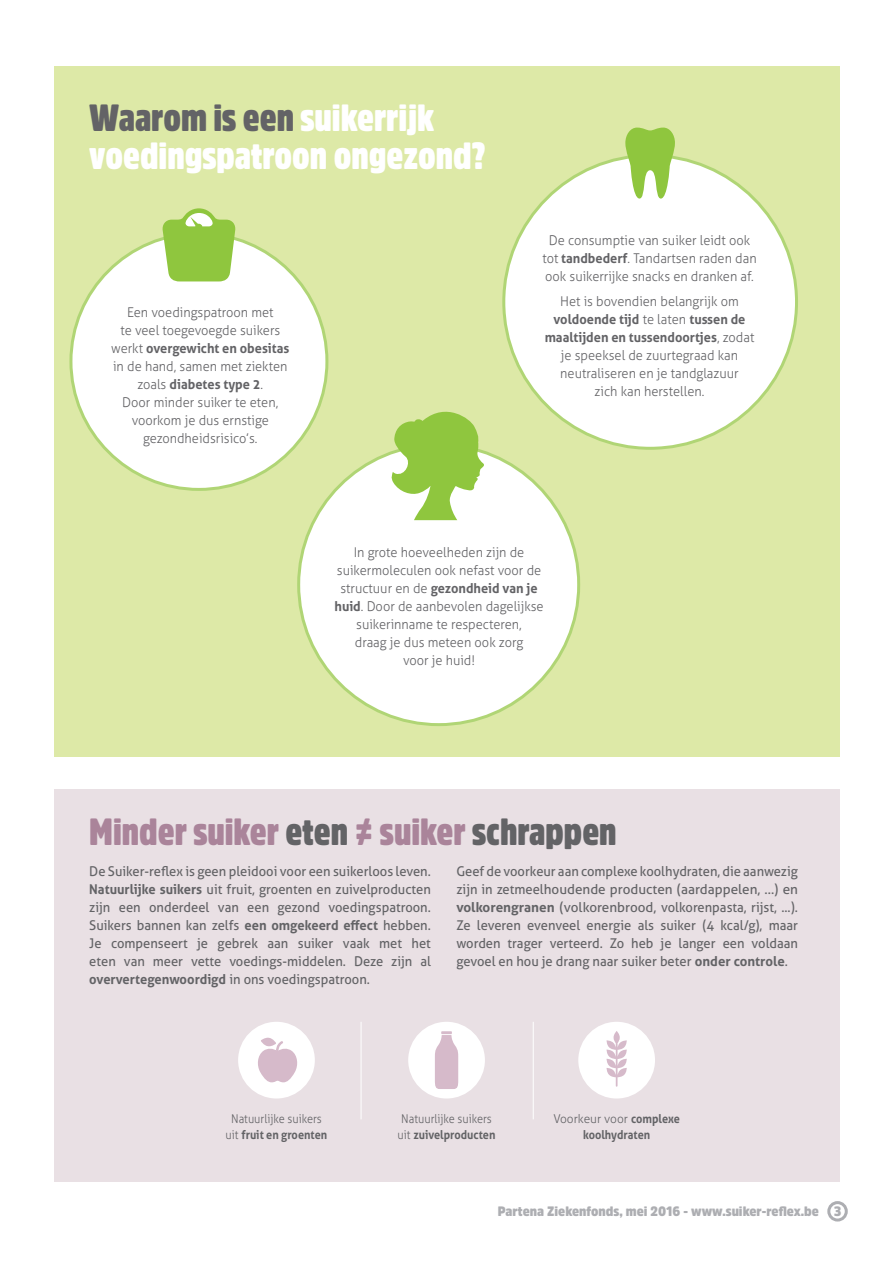
<style>
.page{position:relative;width:893px;height:1263px;background:#fff}
.page>*{position:absolute;margin:0;border:0;box-sizing:border-box;transform-origin:0 0}
.t1{font:900 37.5px/37.5px "Amsi Pro Cond";color:#fff}
.t2{font:900 37.5px "Amsi Pro Cond";color:#aa849a}
.t3{font:13.5px/18px "Aller";color:#636366;text-align:justify;scale:.96 1}
.t4{font:300 13.5px/18px "Aller";color:#636366;text-align:center;scale:.95 1}
.t5{font:900 13.5px "Amsi Pro Narw";color:#adaeb2}
.t6{font:300 12.15px/16.2px "Aller";color:#636366;scale:.9 1}
.t7{font:700 12.15px/16.2px "Aller";color:#636366;text-align:center;scale:.9 1}
.s1{color:#636366}
.s2{font-weight:700}
.s3{font-weight:300}
</style>
<div class="page">
<div style="left:54px;top:67px;width:785px;height:690px;background:#dde9a7"></div>
<div style="left:504px;top:156px;width:292px;height:292px;background:#fff;border-radius:50%"></div>
<svg style="left:625px;top:128px;width:50px;height:71px"></svg>
<div style="left:71px;top:233px;width:256px;height:256px;background:#fff;border-radius:50%"></div>
<svg style="left:162px;top:208px;width:74px;height:73px"></svg>
<div style="left:299px;top:445px;width:280px;height:280px;background:#fff;border-radius:50%"></div>
<svg style="left:390px;top:411px;width:95px;height:109px"></svg>
<div style="left:54px;top:789px;width:785px;height:392px;background:#e9e0e4"></div>
<hr style="left:361px;top:1022px;width:1px;height:97px;background:#fff">
<hr style="left:533px;top:1022px;width:1px;height:97px;background:#fff">
<div style="left:238px;top:1022px;width:77px;height:76px;background:#fff;border-radius:50%"></div>
<div style="left:408px;top:1022px;width:77px;height:76px;background:#fff;border-radius:50%"></div>
<div style="left:578px;top:1022px;width:77px;height:76px;background:#fff;border-radius:50%"></div>
<svg style="left:606px;top:1031px;width:21px;height:56px"></svg>
<svg style="left:435px;top:1031px;width:23px;height:58px"></svg>
<svg style="left:258px;top:1038px;width:40px;height:44px"></svg>
<div style="left:827px;top:1201px;width:21px;height:20px;border:3px solid #adaeb2;border-radius:50%"></div>
<p class="t1" style="left:89px;top:98px;width:398px"><span class="s1">Waarom is een</span> suikerrijk voedingspatroon ongezond?</p>
<p class="t4" style="left:111px;top:303px;width:189px">Een voedingspatroon met<br>te veel toegevoegde suikers werkt <span class="s2">overgewicht en obesitas </span>in de hand, samen met ziekten zoals <span class="s2">diabetes type 2</span>.<br>Door minder suiker te eten, voorkom je dus ernstige gezondheidsrisico’s.</p>
<p class="t4" style="left:542px;top:232px;width:227px">De consumptie van suiker leidt ook tot <span class="s2">tandbederf</span>. Tandartsen raden dan ook suikerrijke snacks en dranken af.</p>
<p class="t4" style="left:545px;top:292px;width:222px">Het is bovendien belangrijk om <span class="s2">voldoende tijd</span> te laten <span class="s2">tussen de maaltijden en tussendoortjes</span>, zodat je speeksel de zuurtegraad kan neutraliseren en je tandglazuur<br>zich kan herstellen.</p>
<p class="t4" style="left:334px;top:543px;width:222px">In grote hoeveelheden zijn de suikermoleculen ook nefast voor de structuur en de <span class="s2">gezondheid van je huid</span>. Door de aanbevolen dagelijkse suikerinname te respecteren,<br>draag je dus meteen ook zorg<br>voor je huid!</p>
<p class="t2" style="left:89px;top:806px;width:529px">Minder suiker <span class="s1">eten</span> ≠ suiker <span class="s1">schrappen</span></p>
<p class="t3" style="left:89px;top:862px;width:357px">De Suiker-reflex is geen pleidooi voor een suikerloos leven.<br><span class="s2">Natuurlijke suikers</span> uit fruit, groenten en zuivelproducten zijn een onderdeel van een gezond voedingspatroon.<br>Suikers bannen kan zelfs <span class="s2">een omgekeerd effect</span> hebben.<br>Je compenseert je gebrek aan suiker vaak met het eten van meer vette voedings-middelen. Deze zijn al <span class="s2">oververtegenwoordigd</span> in ons voedingspatroon.</p>
<p class="t3" style="left:456px;top:862px;width:357px">Geef de voorkeur aan complexe koolhydraten, die aanwezig zijn in zetmeelhoudende producten (aardappelen, ...) en <span class="s2">volkorengranen</span> (volkorenbrood, volkorenpasta, rijst, ...).<br>Ze leveren evenveel energie als suiker (4 kcal/g), maar worden trager verteerd. Zo heb je langer een voldaan gevoel en hou je drang naar suiker beter <span class="s2">onder controle</span>.</p>
<p class="t6" style="left:226px;top:1110px;width:114px;text-align:center">Natuurlijke suikers uit <span class="s2">fruit en groenten</span></p>
<p class="t6" style="left:398px;top:1110px;width:110px">Natuurlijke suikers uit <span class="s2">zuivelproducten</span></p>
<p class="t7" style="left:553px;top:1110px;width:142px"><span class="s3">Voorkeur voor</span> complexe koolhydraten</p>
<p class="t5" style="left:498px;top:1202px;width:345px">Partena Ziekenfonds, mei 2016 - www.suiker-reflex.be 3</p>
</div>
